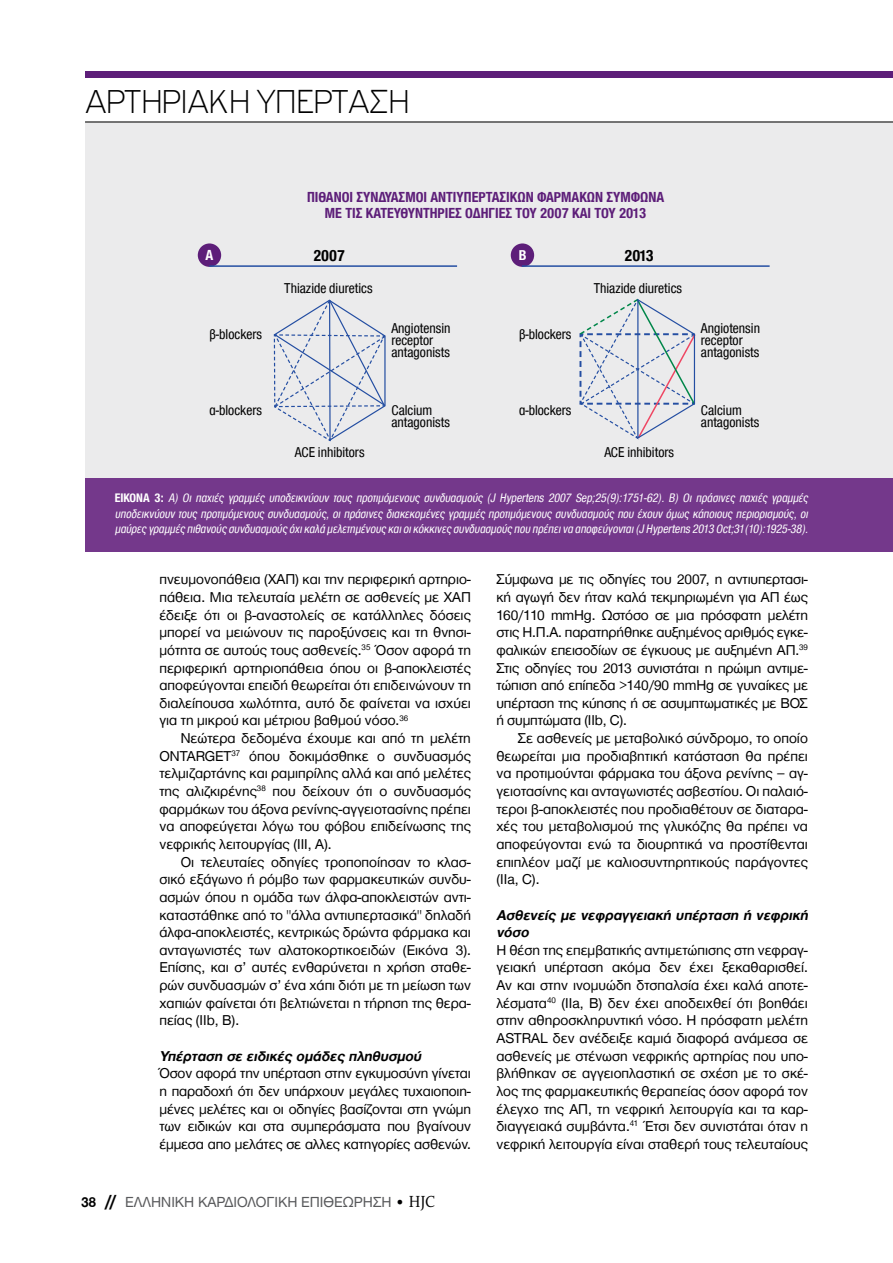
<style>
.page{position:relative;width:893px;height:1263px;background:#fff}
.page>*{position:absolute;margin:0;border:0;box-sizing:border-box;transform-origin:0 0}
.t1{font:100 35.25px "PF Highway Gothic";letter-spacing:-.01em;color:#000}
.t2{font:700 condensed 16.5px "Helvetica Neue Greek";color:#000}
.t3{font:700 condensed 15px/16.8px "Helvetica Neue Greek";color:#5d1e79;text-align:center}
.t4{font:15px "Helvetica Neue Greek";color:#58595b}
.t5{font:700 condensed 15px "Helvetica Neue Greek";color:#fff}
.t6{font:14.7px/17.7px "Helvetica Neue Greek";color:#000;text-align:justify}
.t7{font:condensed 14.7px/12px "Helvetica Neue Greek";color:#000}
.t8{font:italic 700 14.7px/17.7px "Helvetica Neue Greek";color:#000}
.t9{font:italic condensed 12.75px/15.1px "Helvetica Neue Greek";color:#fff;text-align:justify}
.s1{font-weight:700;font-style:normal}
.s2{font-weight:700;color:#000}
.s3{font-family:"Futura TGR";font-weight:700;font-size:16.5px;color:#000}
.s4{color:#000}
.s5{font-family:"PF Archive Pro";font-size:16.5px;color:#000}
</style>
<div class="page">
<div style="left:85px;top:122px;width:808px;height:430px;background:#ebebec"></div>
<div style="left:85px;top:478px;width:808px;height:74px;background:#74388b"></div>
<div style="left:198px;top:243px;width:23px;height:24px;background:#5d1e79;border-radius:50%"></div>
<div style="left:511px;top:243px;width:23px;height:24px;background:#5d1e79;border-radius:50%"></div>
<svg style="left:273px;top:299px;width:113px;height:143px"></svg>
<hr style="left:209px;top:265px;width:248px;height:2px;background:#244ea2">
<hr style="left:522px;top:265px;width:248px;height:2px;background:#244ea2">
<svg style="left:579px;top:298px;width:117px;height:142px"></svg>
<div style="left:85px;top:72px;width:808px;height:6px;background:#5d1e79"></div>
<hr style="left:85px;top:121px;width:808px;height:1px;background:#000">
<h1 class="t1" style="left:85px;top:84px;width:326px">ΑΡΤΗΡΙΑΚΗ ΥΠΕΡΤΑΣΗ</h1>
<p class="t3" style="left:307px;top:188px;width:359px">Πιθανοί συνδυασμοί αντιυπερτασικών φαρμάκων σύμφωνα με τις κατευθυντήριες οδη γίες του 2007 και του 2013</p>
<p class="t5" style="left:205px;top:247px;width:9px">A</p>
<p class="t2" style="left:313px;top:246px;width:33px">2007</p>
<p class="t5" style="left:519px;top:247px;width:9px">B</p>
<p class="t2" style="left:624px;top:246px;width:31px">2013</p>
<p class="t7" style="left:594px;top:282px;width:90px">Thiazide diuretics</p>
<p class="t7" style="left:210px;top:328px;width:54px">β-blockers</p>
<p class="t7" style="left:519px;top:328px;width:54px">β-blockers</p>
<p class="t7" style="left:284px;top:282px;width:90px">Thiazide diuretics</p>
<p class="t7" style="left:391px;top:322px;width:61px">Angiotensin receptor antagonists</p>
<p class="t7" style="left:701px;top:322px;width:61px">Angiotensin receptor antagonists</p>
<p class="t7" style="left:210px;top:404px;width:54px">α-blockers</p>
<p class="t7" style="left:391px;top:404px;width:42px">Calcium</p>
<p class="t7" style="left:519px;top:404px;width:54px">α-blockers</p>
<p class="t7" style="left:391px;top:416px;width:60px">antagonists</p>
<p class="t7" style="left:295px;top:446px;width:71px">ACE inhibitors</p>
<p class="t7" style="left:604px;top:446px;width:71px">ACE inhibitors</p>
<p class="t7" style="left:701px;top:404px;width:60px">Calcium antagonists</p>
<p class="t9" style="left:115px;top:491px;width:697px"><span class="s1">Ε ι κό ν α 3 :</span> Α) Οι παχιές γραμμές υποδεικνύουν τους προτιμόμενους συνδυασμούς (J Hypertens 2007 Sep;25(9):1751-62). Β) Οι πράσινες παχιές γραμμές υποδεικνύουν τους προτιμόμενους συνδυασμούς, οι πράσινες διακεκομένες γραμμές προτιμόμενους συνδυασμούς που έχουν όμως κάποιους περιορισμούς, οι μαύρες γραμμές πιθανούς συνδυασμούς όχικαλά μελετημένους καιοικόκκινες συνδυασμούς που πρέπεινα αποφεύγονται(J Hypertens 2013 Oct;31(10):1925-38).</p>
<p class="t6" style="left:159px;top:571px;width:313px">πνευμονοπάθεια (ΧΑΠ) και την περιφερική αρτηριο&shy;πάθεια. Μια τελευταία μελέτη σε ασθενείς με ΧΑΠ έδειξε ότι οι β-αναστολείς σε κατάλληλες δόσεις μπορεί να μειώνουν τις παροξύνσεις και τη θνησι&shy;μότητα σε αυτούς τους ασθενείς.<sup>35</sup> Όσον αφορά τη περιφερική αρτηριοπάθεια όπου οι β-αποκλειστές αποφεύγονται επειδή θεωρείται ότι επιδεινώνουν τη διαλείπουσα χωλότητα, αυτό δε φαίνεται να ισχύει για τη μικρού και μέτριου βαθμού νόσο.<sup>36</sup></p>
<p class="t6" style="left:159px;top:729px;width:313px;text-indent:21px">Νεώτερα δεδομένα έχουμε και από τη μελέτη ONTARGET<sup>37</sup> όπου δοκιμάσθηκε ο συνδυασμός τελμιζαρτάνης και ραμιπρίλης αλλά και από μελέτες της αλιζκιρένης<sup>38</sup> που δείχουν ότι ο συνδυασμός φαρμάκων του άξονα ρενίνης-αγγειοτασίνης πρέπει να αποφεύγεται λόγω του φόβου επιδείνωσης της νεφρικής λειτουργίας (ΙΙΙ, Α).</p>
<p class="t6" style="left:159px;top:853px;width:313px;text-indent:21px">Οι τελευταίες οδηγίες τροποποίησαν το κλασ&shy;σικό εξάγωνο ή ρόμβο των φαρμακευτικών συνδυ&shy;ασμών όπου η ομάδα των άλφα-αποκλειστών αντι&shy;καταστάθηκε από το "άλλα αντιυπερτασικά" δηλαδή άλφα-αποκλειστές, κεντρικώς δρώντα φάρμακα και ανταγωνιστές των αλατοκορτικοειδών (Εικόνα 3).<br>Επίσης, και σ’ αυτές ενθαρύνεται η χρήση σταθε&shy;ρών συνδυασμών σ’ ένα χάπι διότι με τη μείωση των χαπιών φαίνεται ότι βελτιώνεται η τήρηση της θερα&shy;πείας (IIb, B).</p>
<p class="t8" style="left:159px;top:1047px;width:266px">Υπέρταση σε ειδικές ομάδες πληθυσμού</p>
<p class="t6" style="left:159px;top:1064px;width:313px">Όσον αφορά την υπέρταση στην εγκυμοσύνη γίνεται η παραδοχή ότι δεν υπάρχουν μεγάλες τυχαιοποιη&shy;μένες μελέτες και οι οδηγίες βασίζονται στη γνώμη των ειδικών και στα συμπεράσματα που βγαίνουν έμμεσα απο μελάτες σε αλλες κατηγορίες ασθενών.</p>
<p class="t4" style="left:82px;top:1194px;width:355px"><span class="s2">38</span> <span class="s3">//</span> EΛΛΗΝΙΚΗ ΚΑΡΔΙΟΛΟΓΙΚΗ ΕΠΙΘΕΩΡΗΣΗ <span class="s4">•</span> <span class="s5">HJC</span></p>
<p class="t6" style="left:496px;top:571px;width:313px">Σύμφωνα με τις οδηγίες του 2007, η αντιυπερτασι&shy;κή αγωγή δεν ήταν καλά τεκμηριωμένη για ΑΠ έως 160/110 mmHg. Ωστόσο σε μια πρόσφατη μελέτη στις Η.Π.Α. παρατηρήθηκε αυξημένος αριθμός εγκε&shy;φαλικών επεισοδίων σε έγκυους με αυξημένη ΑΠ.<sup>39<br></sup>Στις οδηγίες του 2013 συνιστάται η πρώιμη αντιμε&shy;τώπιση από επίπεδα &gt;140/90 mmHg σε γυναίκες με υπέρταση της κύησης ή σε ασυμπτωματικές με ΒΟΣ ή συμπτώματα (ΙΙb, C).</p>
<p class="t6" style="left:496px;top:729px;width:313px;text-indent:21px">Σε ασθενείς με μεταβολικό σύνδρομο, το οποίο θεωρείται μια προδιαβητική κατάσταση θα πρέπει να προτιμούνται φάρμακα του άξονα ρενίνης – αγ&shy;γειοτασίνης και ανταγωνιστές ασβεστίου. Οι παλαιό&shy;τεροι β-αποκλειστές που προδιαθέτουν σε διαταρα&shy;χές του μεταβολισμού της γλυκόζης θα πρέπει να αποφεύγονται ενώ τα διουρητικά να προστίθενται επιπλέον μαζί με καλιοσυντηρητικούς παράγοντες (ΙΙa, C).</p>
<p class="t8" style="left:496px;top:906px;width:316px">Ασθενείς με νεφραγγειακή υπέρταση ή νεφρική νόσο</p>
<p class="t6" style="left:496px;top:941px;width:313px">Η θέση της επεμβατικής αντιμετώπισης στη νεφραγ&shy;γειακή υπέρταση ακόμα δεν έχει ξεκαθαρισθεί.<br>Αν και στην ινομυώδη δτσπαλσία έχει καλά αποτε&shy;λέσματα<sup>40</sup> (ΙΙa, B) δεν έχει αποδειχθεί ότι βοηθάει στην αθηροσκληρυντική νόσο. Η πρόσφατη μελέτη ASTRAL δεν ανέδειξε καμιά διαφορά ανάμεσα σε ασθενείς με στένωση νεφρικής αρτηρίας που υπο&shy;βλήθηκαν σε αγγειοπλαστική σε σχέση με το σκέ&shy;λος της φαρμακευτικής θεραπείας όσον αφορά τον έλεγχο της ΑΠ, τη νεφρική λειτουργία και τα καρ&shy;διαγγειακά συμβάντα.<sup>41</sup> Έτσι δεν συνιστάται όταν η νεφρική λειτουργία είναι σταθερή τους τελευταίους</p>
</div>
